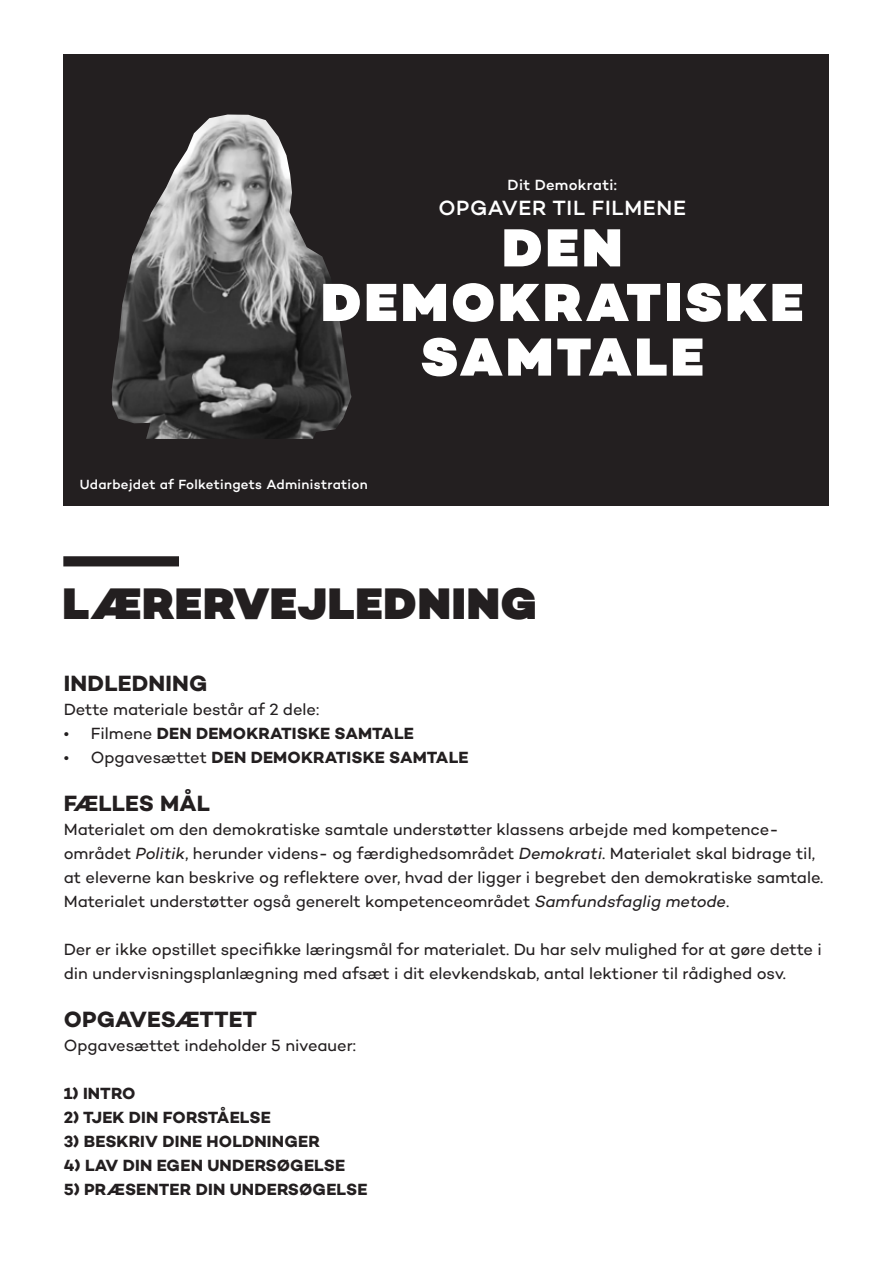
<style>
.page{position:relative;width:893px;height:1263px;background:#fff}
.page>*{position:absolute;margin:0;border:0;box-sizing:border-box;transform-origin:0 0}
.t1{font:900 54.6px/54.6px "Campton";letter-spacing:.06em;color:#fff;text-align:center}
.t2{font:900 45px "Campton";letter-spacing:.02em;color:#231f20}
.t3{font:700 22.5px "Campton";letter-spacing:.01em;color:#231f20}
.t4{font:500 21px "Campton";letter-spacing:.035em;color:#fff}
.t5{font:16.5px/24px "Campton";letter-spacing:-.005em;color:#231f20}
.t6{font:700 16.5px "Campton";letter-spacing:.01em;color:#231f20}
.t7{font:500 15px "Campton";letter-spacing:.025em;color:#fff}
.t8{font:500 13.5px "Campton";letter-spacing:.025em;color:#fff}
.s1{font-weight:400}
.s2{font-style:italic}
</style>
<div class="page">
<div style="left:64px;top:54px;width:765px;height:452px;background:#231f20"></div>
<div style="left:63px;top:556px;width:116px;height:10px;background:#231f20"></div>
<img style="left:112px;top:115px;width:239px;height:324px">
<p class="t7" style="left:508px;top:175px;width:111px">Dit Demokrati:</p>
<p class="t4" style="left:438px;top:195px;width:249px">OPGAVER TIL FILMENE</p>
<p class="t1" style="left:321px;top:220px;width:484px">DEN<br>DEMOKRATISKE<br>SAMTALE</p>
<p class="t8" style="left:80px;top:475px;width:289px">Udarbejdet af Folketingets Administration</p>
<p class="t2" style="left:63px;top:574px;width:476px">LÆRERVEJLEDNING</p>
<p class="t3" style="left:64px;top:668px;width:145px">INDLEDNING</p>
<p class="t5" style="left:64px;top:697px;width:257px">Dette materiale består af 2 dele:</p>
<p class="t6" style="left:64px;top:722px;width:352px"><span class="s1">• Filmene</span> DEN DEMOKRATISKE SAMTALE</p>
<p class="t6" style="left:64px;top:746px;width:406px"><span class="s1">• Opgavesættet</span> DEN DEMOKRATISKE SAMTALE</p>
<p class="t3" style="left:64px;top:788px;width:148px">FÆLLES MÅL</p>
<p class="t5" style="left:64px;top:817px;width:761px">Materialet om den demokratiske samtale understøtter klassens arbejde med kompetence&shy;området <span class="s2">Politik</span>, herunder videns- og færdighedsområdet <span class="s2">Demokrati</span>. Materialet skal bidrage til, at eleverne kan beskrive og reflektere over, hvad der ligger i begrebet den demokratiske samtale.<br>Materialet understøtter også generelt kompetenceområdet <span class="s2">Samfundsfaglig metode</span>.</p>
<p class="t5" style="left:64px;top:937px;width:759px">Der er ikke opstillet specifikke læringsmål for materialet. Du har selv mulighed for at gøre dette i din undervisningsplanlægning med afsæt i dit elevkendskab, antal lektioner til rådighed osv.</p>
<p class="t3" style="left:64px;top:1004px;width:195px">OPGAVESÆTTET</p>
<p class="t5" style="left:64px;top:1033px;width:294px">Opgavesættet indeholder 5 niveauer:</p>
<p class="t6" style="left:64px;top:1082px;width:73px">1) INTRO</p>
<p class="t6" style="left:64px;top:1106px;width:209px">2) TJEK DIN FORSTÅELSE</p>
<p class="t6" style="left:64px;top:1130px;width:258px">3) BESKRIV DINE HOLDNINGER</p>
<p class="t6" style="left:64px;top:1154px;width:283px">4) LAV DIN EGEN UNDERSØGELSE</p>
<p class="t6" style="left:64px;top:1178px;width:305px">5) PRÆSENTER DIN UNDERSØGELSE</p>
</div>
